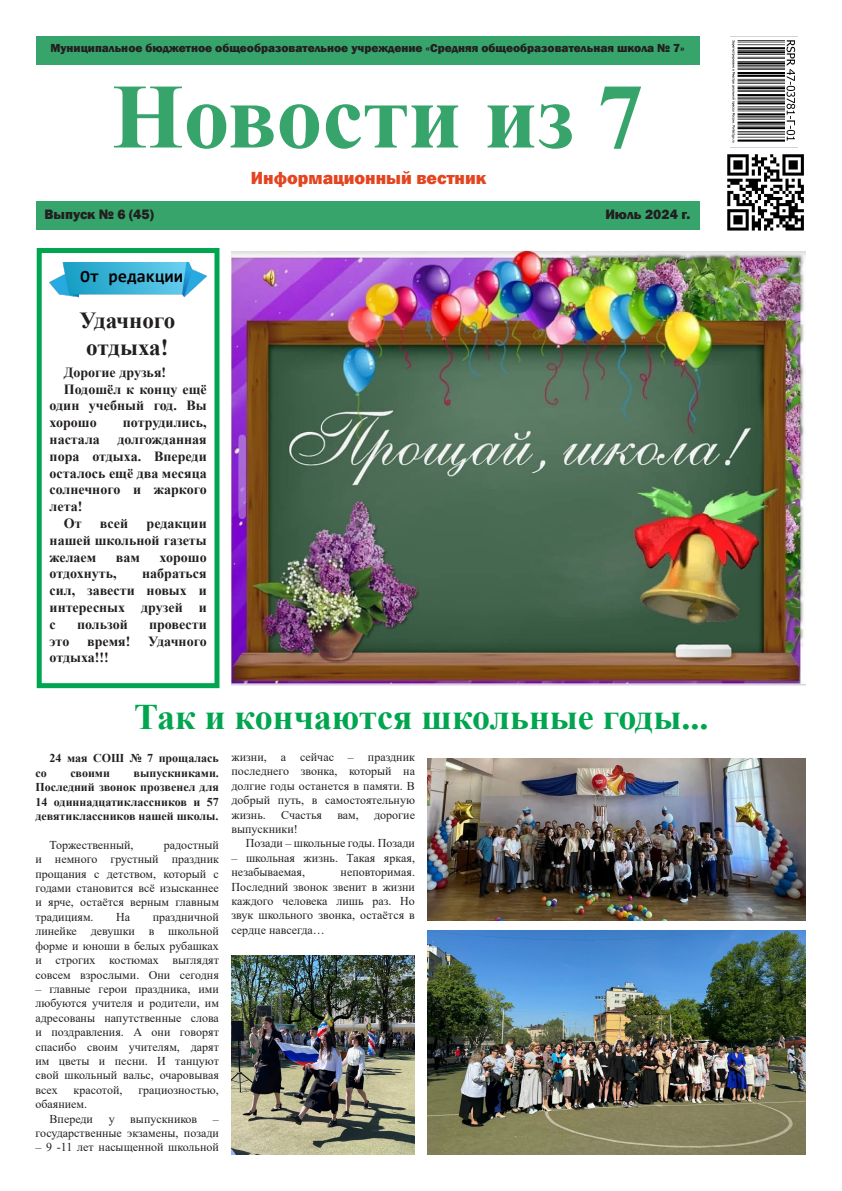
<style>
.page{position:relative;width:842px;height:1191px;background:#fff}
.page>*{position:absolute;margin:0;border:0;box-sizing:border-box;transform-origin:0 0}
.t1{font:700 92px "Times New Roman";color:#37a46c}
.t2{font:700 36px "Times New Roman";color:#00a54f}
.t3{font:700 23px "Times New Roman";letter-spacing:-.005em;color:#231f20}
.t4{font:800 18px "Franklin Gothic";color:#e34520}
.t5{font:700 17px "Consolas";color:#000001}
.t6{font:700 14px/16.8px "Times New Roman";color:#231f20;text-align:justify}
.t7{font:800 14px "Franklin Gothic";color:#231f20}
.t8{font:12px/14.4px "Times New Roman";color:#231f20;text-align:justify}
.t9{font:700 12px/14.4px "Times New Roman";color:#231f20;text-align:justify}
.t10{font:800 12px "Franklin Gothic";color:#231f20}
</style>
<div class="page">
<div style="left:36px;top:36px;width:663px;height:28px;background:#37a46c"></div>
<div style="left:36px;top:201px;width:663px;height:29px;background:#37a46c"></div>
<img style="left:731px;top:36px;width:66px;height:107px">
<img style="left:727px;top:154px;width:77px;height:77px">
<img style="left:36px;top:262px;width:171px;height:35px">
<img style="left:231px;top:251px;width:575px;height:434px">
<div style="left:37px;top:248px;width:182px;height:440px;border:5px solid #00a54f"></div>
<img style="left:427px;top:758px;width:379px;height:162px">
<img style="left:427px;top:930px;width:379px;height:225px">
<img style="left:231px;top:955px;width:184px;height:200px">
<p class="t10" style="left:50px;top:40px;width:636px">Муниципальное бюджетное общеобразовательное учреждение «Средняя общеобразовательная школа № 7»</p>
<p class="t1" style="left:112px;top:50px;width:533px">Новости из 7</p>
<p class="t4" style="left:251px;top:166px;width:237px">Информационный вестник</p>
<p class="t7" style="left:44px;top:205px;width:111px">Выпуск № 6 (45)</p>
<p class="t7" style="left:605px;top:205px;width:87px">Июль 2024 г.</p>
<p class="t5" style="left:80px;top:265px;width:104px">От редакции</p>
<p class="t3" style="left:79px;top:303px;width:97px">Удачного</p>
<p class="t3" style="left:86px;top:331px;width:84px">отдыха!</p>
<p class="t6" style="left:64px;top:363px;width:104px">Дорогие друзья!</p>
<p class="t6" style="left:50px;top:380px;width:159px;text-indent:14px">Подошёл к концу ещё один учебный год. Вы хорошо</p>
<p class="t6" style="left:50px;top:413px;width:159px;text-indent:73px">потрудились, настала долгожданная пора отдыха. Впереди осталось ещё два месяца солнечного и жаркого лета!</p>
<p class="t6" style="left:64px;top:514px;width:19px">От</p>
<p class="t6" style="left:100px;top:514px;width:30px">всей</p>
<p class="t6" style="left:50px;top:514px;width:159px;text-indent:97px">редакции нашей школьной газеты желаем</p>
<p class="t6" style="left:116px;top:548px;width:26px">вам</p>
<p class="t6" style="left:160px;top:548px;width:49px">хорошо</p>
<p class="t6" style="left:50px;top:565px;width:159px;text-indent:93px">набраться сил, завести новых и интересных друзей и с</p>
<p class="t6" style="left:50px;top:565px;width:69px">отдохнуть,</p>
<p class="t6" style="left:77px;top:615px;width:52px">пользой</p>
<p class="t6" style="left:149px;top:615px;width:59px">провести</p>
<p class="t6" style="left:50px;top:632px;width:21px">это</p>
<p class="t6" style="left:87px;top:632px;width:45px">время!</p>
<p class="t6" style="left:148px;top:632px;width:60px">Удачного</p>
<p class="t6" style="left:50px;top:649px;width:61px">отдыха!!!</p>
<p class="t2" style="left:134px;top:691px;width:576px">Так и кончаются школьные годы...</p>
<p class="t8" style="left:231px;top:749px;width:185px">жизни, а сейчас – праздник последнего звонка, который на долгие годы останется в памяти. В добрый путь, в самостоятельную жизнь.</p>
<p class="t9" style="left:50px;top:751px;width:171px">24 мая СОШ № 7 прощалась</p>
<p class="t9" style="left:35px;top:765px;width:185px;text-indent:98px">выпускниками.<br>Последний звонок прозвенел для 14 одиннадцатиклассников и 57 девятиклассников нашей школы.</p>
<p class="t8" style="left:50px;top:837px;width:86px">Торжественный,</p>
<p class="t9" style="left:35px;top:765px;width:13px">со</p>
<p class="t9" style="left:70px;top:765px;width:41px">своими</p>
<p class="t8" style="left:281px;top:807px;width:42px">Счастья</p>
<p class="t8" style="left:337px;top:807px;width:23px">вам,</p>
<p class="t8" style="left:374px;top:807px;width:42px">дорогие</p>
<p class="t8" style="left:231px;top:821px;width:68px">выпускники!</p>
<p class="t8" style="left:246px;top:835px;width:171px">Позади – школьные годы. Позади</p>
<p class="t8" style="left:231px;top:850px;width:185px">– школьная жизнь. Такая яркая, незабываемая,</p>
<p class="t8" style="left:35px;top:837px;width:185px;text-indent:128px">радостный и немного грустный праздник прощания с детством, который с годами становится всё изысканнее и ярче, остаётся верным главным традициям.</p>
<p class="t8" style="left:231px;top:864px;width:185px;text-indent:109px">неповторимая.<br>Последний звонок звенит в жизни каждого человека лишь раз. Но звук школьного звонка, остаётся в сердце навсегда…</p>
<p class="t8" style="left:35px;top:909px;width:185px;text-indent:117px">праздничной линейке девушки в школьной форме и юноши в белых рубашках и строгих костюмах выглядят совсем взрослыми. Они сегодня</p>
<p class="t8" style="left:35px;top:981px;width:185px">– главные герои праздника, ими любуются учителя и родители, им адресованы напутственные слова и поздравления. А они говорят спасибо своим учителям, дарят им цветы и песни. И танцуют свой школьный вальс, очаровывая всех</p>
<p class="t8" style="left:116px;top:909px;width:15px">На</p>
<p class="t8" style="left:74px;top:1082px;width:50px">красотой,</p>
<p class="t8" style="left:138px;top:1082px;width:82px">грациозностью,</p>
<p class="t8" style="left:35px;top:1096px;width:53px">обаянием.</p>
<p class="t8" style="left:50px;top:1111px;width:45px">Впереди</p>
<p class="t8" style="left:109px;top:1111px;width:7px">у</p>
<p class="t8" style="left:35px;top:1111px;width:185px;text-indent:95px">выпускников государственные экзамены, позади</p>
<p class="t8" style="left:35px;top:1139px;width:185px">– 9 -11 лет насыщенной школьной</p>
</div>
